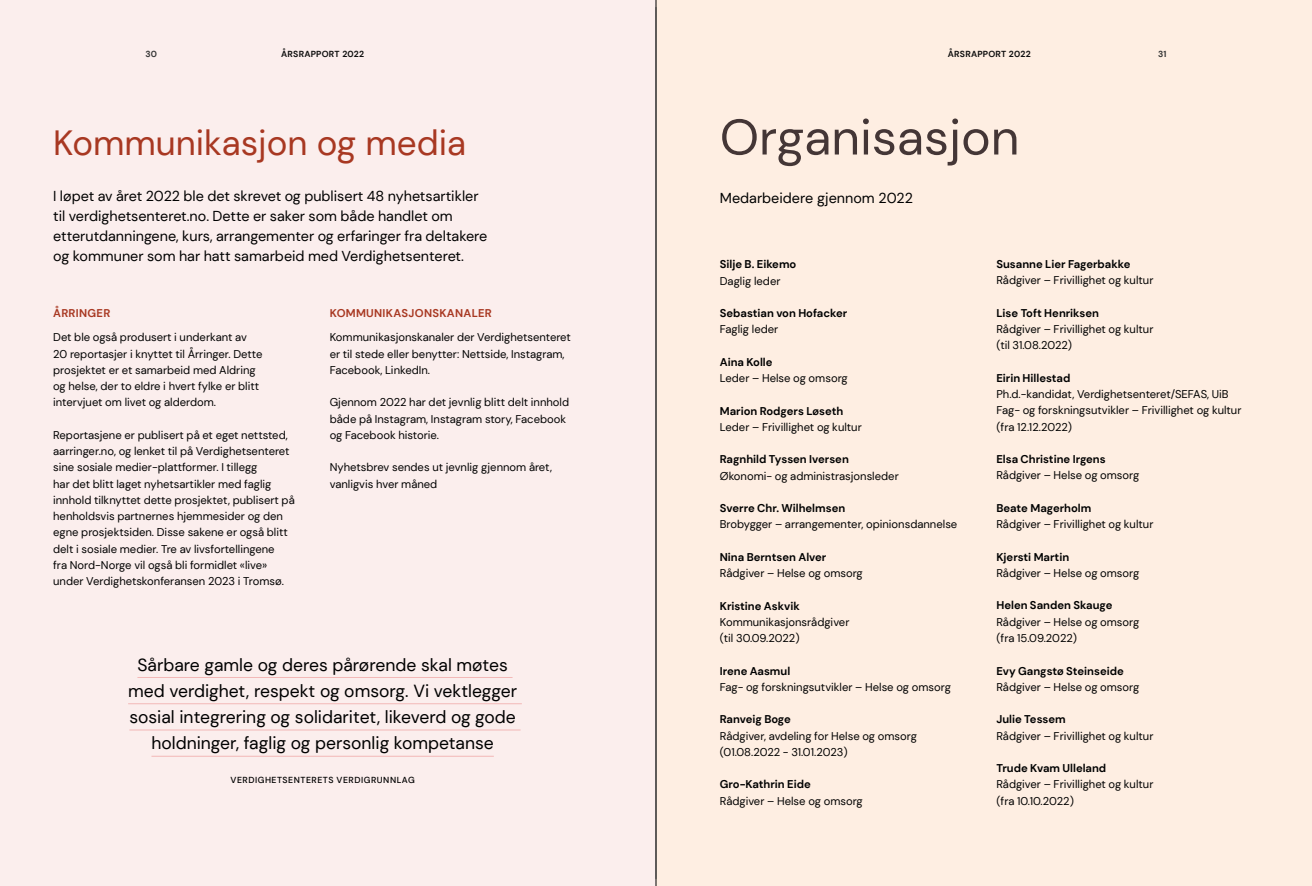
<style>
.page{position:relative;width:1312px;height:886px;background:#fff}
.page>*{position:absolute;margin:0;border:0;box-sizing:border-box;transform-origin:0 0}
.t1{font:50px "DM Sans";color:#443636}
.t2{font:35px "DM Sans";color:#a83822}
.t3{font:17.5px/26.2px "DM Sans";color:#000;text-align:center}
.t4{font:14.38px/20px "DM Sans";color:#000}
.t5{font:11.25px/16.2px "DM Sans";color:#000}
.t6{font:700 11.25px "DM Sans";color:#000}
.t7{font:700 11.25px "DM Sans";letter-spacing:.025em;color:#a83822}
.t8{font:500 8.75px "DM Sans";letter-spacing:.06em;color:#000}
.t9{font:700 8.75px "DM Sans";letter-spacing:.025em;color:#0d0d0d}
.t10{font:700 8.75px "DM Sans";color:#333}
</style>
<div class="page">
<div style="left:656px;top:0;width:655px;height:886px;background:#feeee2"></div>
<div style="left:0;top:0;width:656px;height:886px;background:#fbeeed"></div>
<hr style="left:137px;top:677px;width:375px;height:1px;background:#f2b8b7">
<hr style="left:128px;top:703px;width:393px;height:1px;background:#f2b8b7">
<hr style="left:129px;top:729px;width:391px;height:1px;background:#f2b8b7">
<hr style="left:151px;top:756px;width:343px;height:1px;background:#f2b8b7">
<hr style="left:655px;top:0;width:1px;height:886px;background:#000">
<p class="t10" style="left:145px;top:48px;width:13px">30</p>
<p class="t9" style="left:281px;top:48px;width:84px">ÅRSRAPPORT 2022</p>
<p class="t9" style="left:947px;top:48px;width:84px">ÅRSRAPPORT 2022</p>
<p class="t10" style="left:1157px;top:48px;width:10px">31</p>
<h2 class="t2" style="left:53px;top:121px;width:414px">Kommunikasjon og media</h2>
<p class="t4" style="left:53px;top:186px;width:435px">I løpet av året 2022 ble det skrevet og publisert 48 nyhetsartikler til verdighetsenteret.no. Dette er saker som både handlet om etterutdanningene, kurs, arrangementer og erfaringer fra deltakere og kommuner som har hatt samarbeid med Verdighetsenteret.</p>
<p class="t7" style="left:53px;top:306px;width:59px">ÅRRINGER</p>
<p class="t5" style="left:53px;top:329px;width:211px">Det ble også produsert i underkant av 20 reportasjer i knyttet til Årringer. Dette prosjektet er et samarbeid med Aldring og helse, der to eldre i hvert fylke er blitt intervjuet om livet og alderdom.</p>
<p class="t5" style="left:53px;top:427px;width:243px">Reportasjene er publisert på et eget nettsted, aarringer.no, og lenket til på Verdighetsenteret sine sosiale medier-plattformer. I tillegg<br>har det blitt laget nyhetsartikler med faglig innhold tilknyttet dette prosjektet, publisert på henholdsvis partnernes hjemmesider og den egne prosjektsiden. Disse sakene er også blitt delt i sosiale medier. Tre av livsfortellingene<br>fra Nord-Norge vil også bli formidlet «live» under Verdighetskonferansen 2023 i Tromsø.</p>
<p class="t7" style="left:330px;top:306px;width:164px">KOMMUNIKASJONSKANALER</p>
<p class="t5" style="left:330px;top:329px;width:242px">Kommunikasjonskanaler der Verdighetsenteret er til stede eller benytter: Nettside, Instagram,<br>Facebook, LinkedIn.</p>
<p class="t5" style="left:330px;top:394px;width:241px">Gjennom 2022 har det jevnlig blitt delt innhold både på Instagram, Instagram story, Facebook og Facebook historie.</p>
<p class="t5" style="left:330px;top:459px;width:224px">Nyhetsbrev sendes ut jevnlig gjennom året, vanligvis hver måned</p>
<h3 class="t3" style="left:128px;top:651px;width:390px">Sårbare gamle og deres pårørende skal møtes med verdighet, respekt og omsorg. Vi vektlegger sosial integrering og solidaritet, likeverd og gode holdninger, faglig og personlig kompetanse</h3>
<p class="t8" style="left:230px;top:775px;width:186px">VERDIGHETSENTERETS VERDIGRUNNLAG</p>
<h1 class="t1" style="left:719px;top:106px;width:301px">Organisasjon</h1>
<p class="t4" style="left:719px;top:188px;width:195px">Medarbeidere gjennom 2022</p>
<p class="t6" style="left:719px;top:257px;width:78px">Silje B. Eikemo</p>
<p class="t5" style="left:719px;top:272px;width:62px">Daglig leder</p>
<p class="t6" style="left:719px;top:306px;width:129px">Sebastian von Hofacker</p>
<p class="t5" style="left:719px;top:321px;width:60px">Faglig leder</p>
<p class="t6" style="left:719px;top:355px;width:54px">Aina Kolle</p>
<p class="t5" style="left:719px;top:370px;width:129px">Leder – Helse og omsorg</p>
<p class="t6" style="left:719px;top:404px;width:125px">Marion Rodgers Løseth</p>
<p class="t5" style="left:719px;top:419px;width:143px">Leder – Frivillighet og kultur</p>
<p class="t6" style="left:719px;top:452px;width:130px">Ragnhild Tyssen Iversen</p>
<p class="t5" style="left:719px;top:467px;width:180px">Økonomi- og administrasjonsleder</p>
<p class="t6" style="left:719px;top:501px;width:127px">Sverre Chr. Wilhelmsen</p>
<p class="t5" style="left:719px;top:516px;width:239px">Brobygger – arrangementer, opinionsdannelse</p>
<p class="t6" style="left:719px;top:550px;width:108px">Nina Berntsen Alver</p>
<p class="t5" style="left:719px;top:565px;width:144px">Rådgiver – Helse og omsorg</p>
<p class="t6" style="left:719px;top:598px;width:81px">Kristine Askvik</p>
<p class="t5" style="left:719px;top:614px;width:131px">Kommunikasjonsrådgiver (til 30.09.2022)</p>
<p class="t6" style="left:719px;top:663px;width:72px">Irene Aasmul</p>
<p class="t5" style="left:719px;top:679px;width:232px">Fag- og forskningsutvikler – Helse og omsorg</p>
<p class="t6" style="left:719px;top:712px;width:73px">Ranveig Boge</p>
<p class="t5" style="left:719px;top:727px;width:199px">Rådgiver, avdeling for Helse og omsorg (01.08.2022 - 31.01.2023)</p>
<p class="t6" style="left:719px;top:777px;width:92px">Gro-Kathrin Eide</p>
<p class="t5" style="left:719px;top:792px;width:144px">Rådgiver – Helse og omsorg</p>
<p class="t6" style="left:996px;top:257px;width:136px">Susanne Lier Fagerbakke</p>
<p class="t5" style="left:996px;top:272px;width:158px">Rådgiver – Frivillighet og kultur</p>
<p class="t6" style="left:996px;top:306px;width:104px">Lise Toft Henriksen</p>
<p class="t5" style="left:996px;top:321px;width:158px">Rådgiver – Frivillighet og kultur (til 31.08.2022)</p>
<p class="t6" style="left:996px;top:371px;width:76px">Eirin Hillestad</p>
<p class="t5" style="left:996px;top:386px;width:246px">Ph.d.-kandidat, Verdighetsenteret/SEFAS, UiB<br>Fag- og forskningsutvikler – Frivillighet og kultur (fra 12.12.2022)</p>
<p class="t6" style="left:996px;top:452px;width:111px">Elsa Christine Irgens</p>
<p class="t5" style="left:996px;top:467px;width:144px">Rådgiver – Helse og omsorg</p>
<p class="t6" style="left:996px;top:501px;width:96px">Beate Magerholm</p>
<p class="t5" style="left:996px;top:516px;width:158px">Rådgiver – Frivillighet og kultur</p>
<p class="t6" style="left:996px;top:550px;width:74px">Kjersti Martin</p>
<p class="t5" style="left:996px;top:565px;width:144px">Rådgiver – Helse og omsorg</p>
<p class="t6" style="left:996px;top:598px;width:118px">Helen Sanden Skauge</p>
<p class="t5" style="left:996px;top:614px;width:144px">Rådgiver – Helse og omsorg (fra 15.09.2022)</p>
<p class="t6" style="left:996px;top:663px;width:129px">Evy Gangstø Steinseide</p>
<p class="t5" style="left:996px;top:679px;width:144px">Rådgiver – Helse og omsorg</p>
<p class="t6" style="left:996px;top:712px;width:71px">Julie Tessem</p>
<p class="t5" style="left:996px;top:727px;width:158px">Rådgiver – Frivillighet og kultur</p>
<p class="t6" style="left:996px;top:761px;width:111px">Trude Kvam Ulleland</p>
<p class="t5" style="left:996px;top:776px;width:158px">Rådgiver – Frivillighet og kultur (fra 10.10.2022)</p>
</div>
